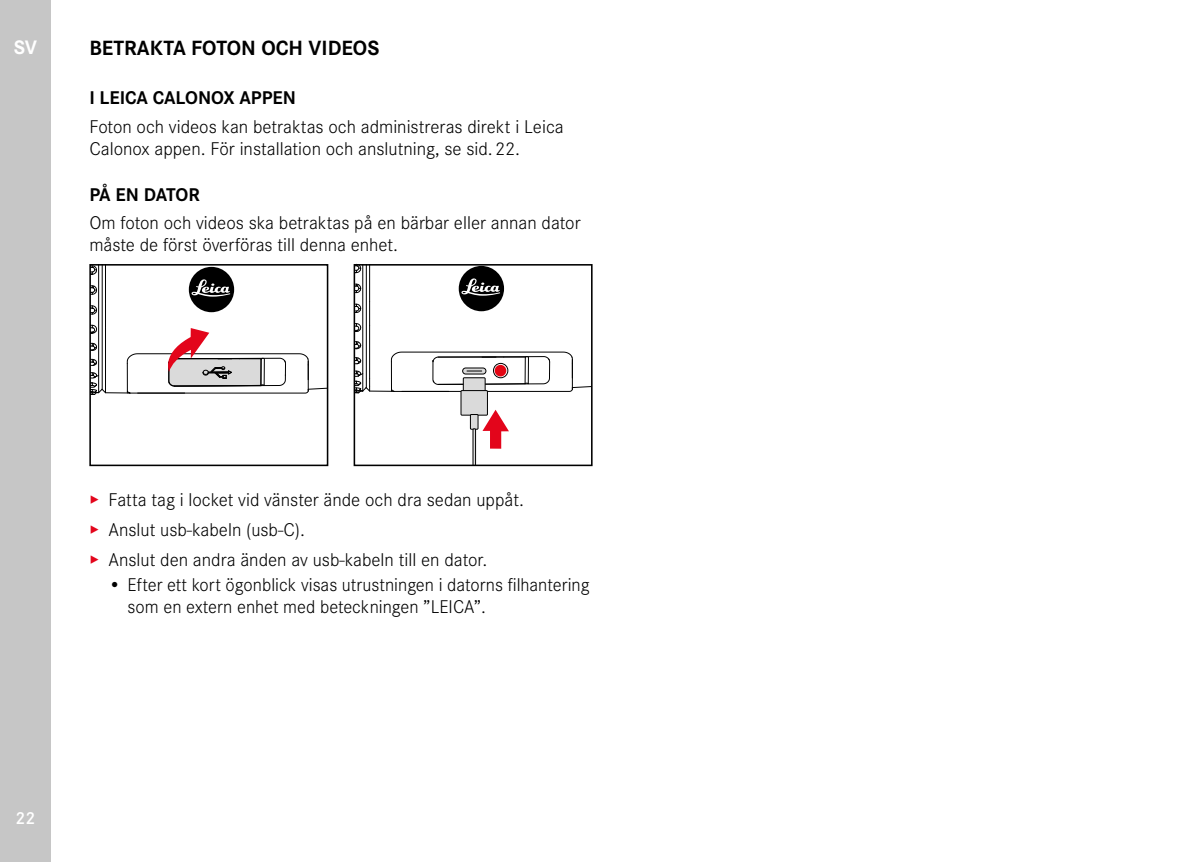
<style>
.page{position:relative;width:1200px;height:862px;background:#fff}
.page>*{position:absolute;margin:0;border:0;box-sizing:border-box;transform-origin:0 0}
.t1{font:700 21.38px "Corporate S";color:#000}
.t2{font:700 20.25px "Corporate S";color:#fff}
.t3{font:300 19.12px/22.1px "Corporate S";color:#000}
.t4{font:700 19.12px "Corporate S";color:#000}
.t5{font:700 19.12px "Corporate S";letter-spacing:-.02em;color:#000}
.t6{font:600 18px "Corporate S";color:#fff}
.s1{color:#e3051b}
</style>
<div class="page">
<div style="left:0;top:0;width:51px;height:861px;background:#c6c6c6"></div>
<hr style="left:369px;top:265px;width:1px;height:36px;background:#000">
<hr style="left:369px;top:325px;width:1px;height:53px;background:#000">
<svg style="left:369px;top:301px;width:1px;height:24px"></svg>
<hr style="left:366px;top:265px;width:1px;height:122px;background:#000">
<hr style="left:362px;top:265px;width:1px;height:126px;background:#000">
<svg style="left:356px;top:323px;width:5px;height:9px"></svg>
<svg style="left:356px;top:283px;width:5px;height:10px"></svg>
<svg style="left:356px;top:267px;width:5px;height:7px"></svg>
<svg style="left:356px;top:303px;width:5px;height:10px"></svg>
<svg style="left:354px;top:339px;width:237px;height:128px"></svg>
<div style="left:458px;top:266px;width:46px;height:45px;background:#000;border-radius:50%"></div>
<svg style="left:461px;top:278px;width:39px;height:17px"></svg>
<div style="left:353px;top:264px;width:239px;height:202px;border:2px solid #000"></div>
<hr style="left:105px;top:265px;width:1px;height:38px;background:#000">
<hr style="left:102px;top:265px;width:1px;height:124px;background:#000">
<hr style="left:98px;top:265px;width:1px;height:127px;background:#000">
<svg style="left:92px;top:285px;width:5px;height:10px"></svg>
<svg style="left:92px;top:267px;width:5px;height:8px"></svg>
<div style="left:189px;top:267px;width:45px;height:45px;background:#000;border-radius:50%"></div>
<svg style="left:191px;top:279px;width:39px;height:17px"></svg>
<svg style="left:90px;top:303px;width:237px;height:164px"></svg>
<div style="left:89px;top:264px;width:239px;height:202px;border:2px solid #000"></div>
<div style="left:494px;top:364px;width:12px;height:12px;background:#e30613;border-radius:50%"></div>
<p class="t2" style="left:14px;top:32px;width:25px">SV</p>
<p class="t1" style="left:89px;top:31px;width:291px">BETRAKTA FOTON OCH VIDEOS</p>
<p class="t4" style="left:89px;top:83px;width:208px">I LEICA CALONOX APPEN</p>
<p class="t3" style="left:89px;top:114px;width:476px">Foton och videos kan betraktas och administreras direkt i Leica<br>Calonox appen. För installation och anslutning, se sid.22.</p>
<p class="t5" style="left:89px;top:179px;width:112px">PÅ EN DATOR</p>
<p class="t3" style="left:89px;top:210px;width:492px">Om foton och videos ska betraktas på en bärbar eller annan dator måste de först överföras till denna enhet.</p>
<p class="t3" style="left:89px;top:483px;width:436px;line-height:29.9px"><span class="s1">▸</span> Fatta tag i locket vid vänster ände och dra sedan uppåt. <span class="s1">▸</span> Anslut usb-kabeln (usb-C).<br><span class="s1">▸</span> Anslut den andra änden av usb-kabeln till en dator.</p>
<p class="t3" style="left:128px;top:572px;width:463px;text-indent:-19px">• Efter ett kort ögonblick visas utrustningen i datorns filhantering som en extern enhet med beteckningen ”LEICA”.</p>
<p class="t6" style="left:16px;top:803px;width:21px">22</p>
</div>
